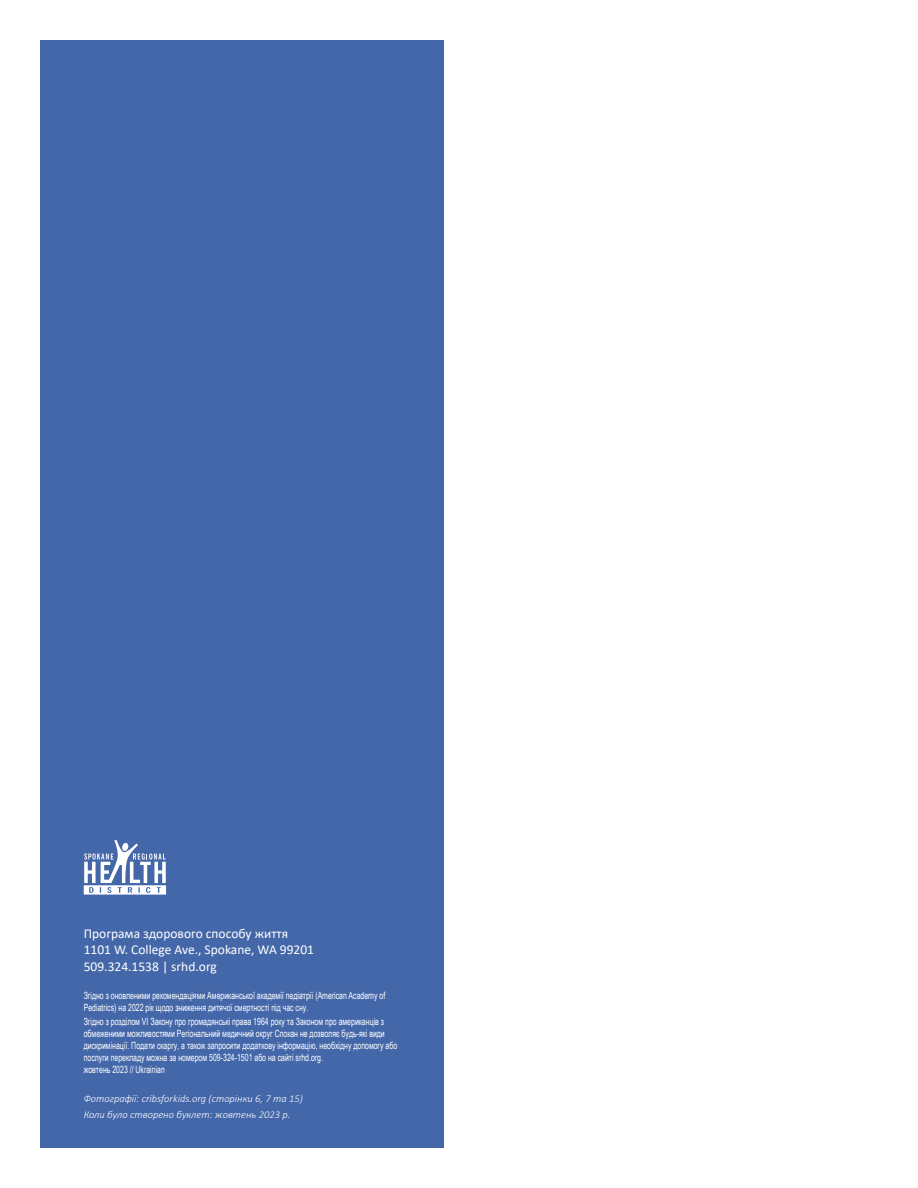
<style>
.page{position:relative;width:918px;height:1188px;background:#fff}
.page>*{position:absolute;margin:0;border:0;box-sizing:border-box;transform-origin:0 0}
.t1{font:13.5px/16.2px "Calibri";color:#fff}
.t2{font:italic 300 10.5px/16.5px "Calibri";color:#fff}
.t3{font:10.05px/12px "Arial Narrow";color:#fff;scale:.85 1}
</style>
<div class="page">
<div style="left:40px;top:40px;width:404px;height:1108px;background:#4467a9"></div>
<svg style="left:84px;top:840px;width:82px;height:55px"></svg>
<h1 class="t1" style="left:84px;top:925px;width:232px">Програма здорового способу життя<br>1101 W. College Ave., Spokane, WA 99201<br>509.324.1538 | srhd.org</h1>
<p class="t3" style="left:84px;top:989px;width:356px">Згідно з оновленими рекомендаціями Американської академії педіатрії (American Academy of<br>Pediatrics) на 2022 рік щодо зниження дитячої смертності під час сну.</p>
<p class="t3" style="left:84px;top:1015px;width:370px">Згідно з розділом VI Закону про громадянські права 1964 року та Законом про американців з обмеженими можливостями Регіональний медичний округ Спокан не дозволяє будь-які види дискримінації. Подати скаргу, а також запросити додаткову інформацію, необхідну допомогу або послуги перекладу можна за номером 509-324-1501 або на сайті srhd.org.<br>жовтень 2023 // Ukrainian</p>
<p class="t2" style="left:84px;top:1090px;width:221px">Фотографії: cribsforkids.org (сторінки 6, 7 та 15)<br>Коли було створено буклет: жовтень 2023 р.</p>
</div>
